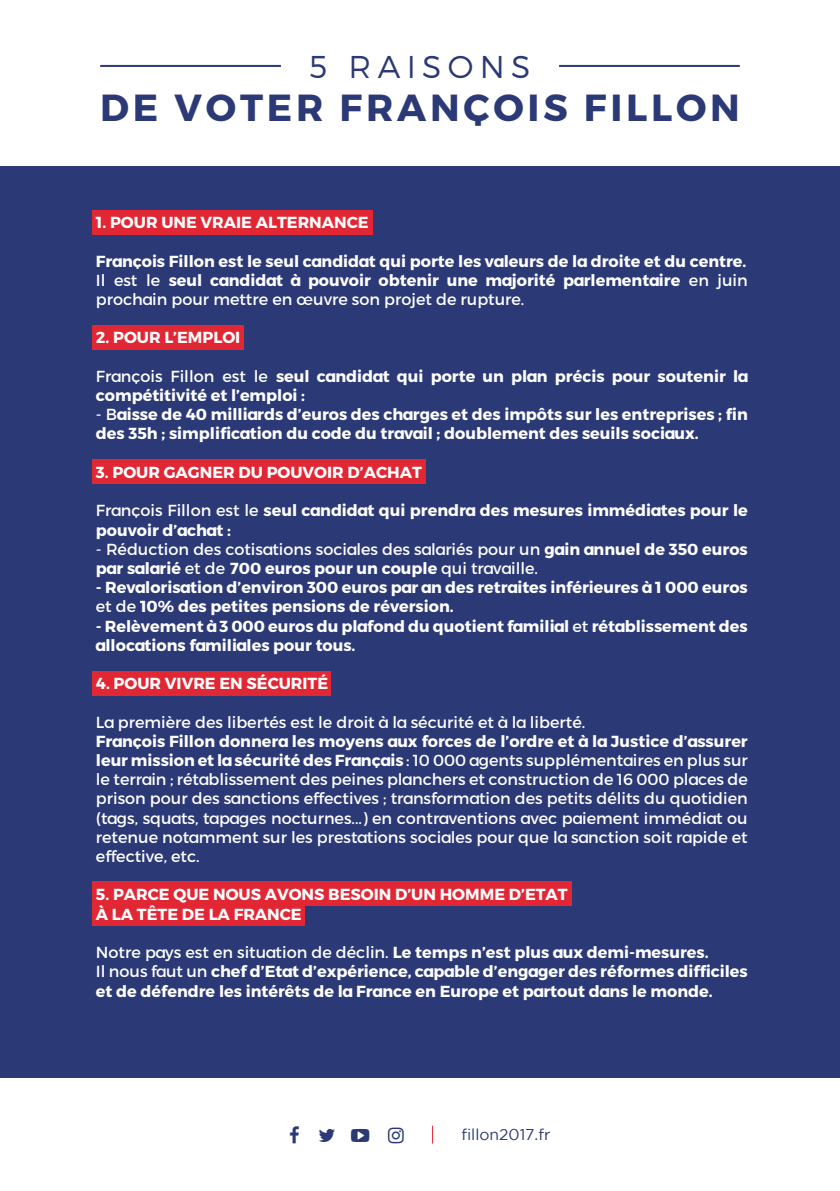
<style>
.page{position:relative;width:840px;height:1191px;background:#fff}
.page>*{position:absolute;margin:0;border:0;box-sizing:border-box;transform-origin:0 0}
.t1{font:700 37.6px "Montserrat";letter-spacing:.1em;color:#2b3976}
.t2{font:300 31.6px "Montserrat";letter-spacing:.2em;color:#2b3976}
.t3{font:700 16px/19.2px "Montserrat";color:#fff}
.t4{font:16px/19.2px "Montserrat";color:#fff}
.t5{font:15.6px "Gotham";color:#2b3976}
.s1{font-weight:400}
.s2{font-weight:700}
</style>
<div class="page">
<div style="left:0;top:166px;width:839px;height:911px;background:#2b3976"></div>
<hr style="left:100px;top:65px;width:181px;height:2px;background:#2b3976">
<hr style="left:558px;top:65px;width:181px;height:2px;background:#2b3976">
<svg style="left:432px;top:1125px;width:1px;height:18px"></svg>
<div style="left:92px;top:210px;width:281px;height:24px;background:#e12634"></div>
<div style="left:92px;top:325px;width:151px;height:25px;background:#e12634"></div>
<div style="left:92px;top:459px;width:333px;height:25px;background:#e12634"></div>
<div style="left:92px;top:671px;width:239px;height:24px;background:#e12634"></div>
<div style="left:92px;top:881px;width:479px;height:24px;background:#e12634"></div>
<div style="left:92px;top:901px;width:212px;height:24px;background:#e12634"></div>
<h2 class="t2" style="left:309px;top:48px;width:222px">5 RAISONS</h2>
<h1 class="t1" style="left:100px;top:84px;width:640px">de voter françois fillon</h1>
<p class="t3" style="left:96px;top:213px;width:274px">1. Pour une vraie alternance</p>
<p class="t3" style="left:96px;top:251px;width:653px;text-align:justify">François Fillon est le seul candidat qui porte les valeurs de la droite et du centre.<br><span class="s1">Il est le</span> seul candidat à pouvoir obtenir une majorité parlementaire <span class="s1">en juin prochain pour mettre en œuvre son projet de rupture.</span></p>
<p class="t3" style="left:96px;top:328px;width:146px">2. Pour l’emploi</p>
<p class="t3" style="left:96px;top:367px;width:653px"><span class="s1">François Fillon est le</span> seul candidat qui porte un plan précis pour soutenir la compétitivité et l’emploi :</p>
<p class="t3" style="left:96px;top:405px;width:653px"><span class="s1">- B</span>aisse de 40 milliards d’euros des charges et des impôts sur les entreprises ; fin des 35h ; simplification du code du travail ; doublement des seuils sociaux.</p>
<p class="t3" style="left:96px;top:463px;width:327px">3. Pour gagner du pouvoir d’achat</p>
<p class="t3" style="left:96px;top:501px;width:653px"><span class="s1">François Fillon est le</span> seul candidat qui prendra des mesures immédiates pour le pouvoir d’achat :</p>
<p class="t4" style="left:96px;top:539px;width:653px">- Réduction des cotisations sociales des salariés pour un <span class="s2">gain annuel de 350 euros par salarié</span> et de <span class="s2">700 euros pour un couple</span> qui travaille.</p>
<p class="t3" style="left:96px;top:578px;width:653px">- Revalorisation d’environ 300 euros par an des retraites inférieures à 1 000 euros <span class="s1">et de</span> 10% des petites pensions de réversion.</p>
<p class="t3" style="left:96px;top:616px;width:653px">- Relèvement à 3 000 euros du plafond du quotient familial <span class="s1">et</span> rétablissement des allocations familiales pour tous.</p>
<p class="t3" style="left:96px;top:674px;width:234px">4. Pour vivre en sécurité</p>
<p class="t4" style="left:96px;top:712px;width:490px">La première des libertés est le droit à la sécurité et à la liberté.</p>
<p class="t4" style="left:96px;top:731px;width:653px;text-align:justify"><span class="s2">François Fillon donnera les moyens aux forces de l’ordre et à la Justice d’assurer leur mission et la sécurité des Français</span> : 10 000 agents supplémentaires en plus sur le terrain ; rétablissement des peines planchers et construction de 16 000 places de prison pour des sanctions effectives ; transformation des petits délits du quotidien (tags, squats, tapages nocturnes...) en contraventions avec paiement immédiat ou retenue notamment sur les prestations sociales pour que la sanction soit rapide et effective, etc.</p>
<p class="t3" style="left:96px;top:885px;width:473px">5. Parce que nous avons besoin d’un homme d’Etat à la tête de la France</p>
<p class="t3" style="left:96px;top:943px;width:653px"><span class="s1">Notre pays est en situation de déclin.</span> Le temps n’est plus aux demi-mesures.<br><span class="s1">Il nous faut un</span> chef d’Etat d’expérience, capable d’engager des réformes difficiles et de défendre les intérêts de la France en Europe et partout dans le monde.</p>
<p class="t5" style="left:461px;top:1126px;width:91px">fillon2017.fr</p>
</div>
